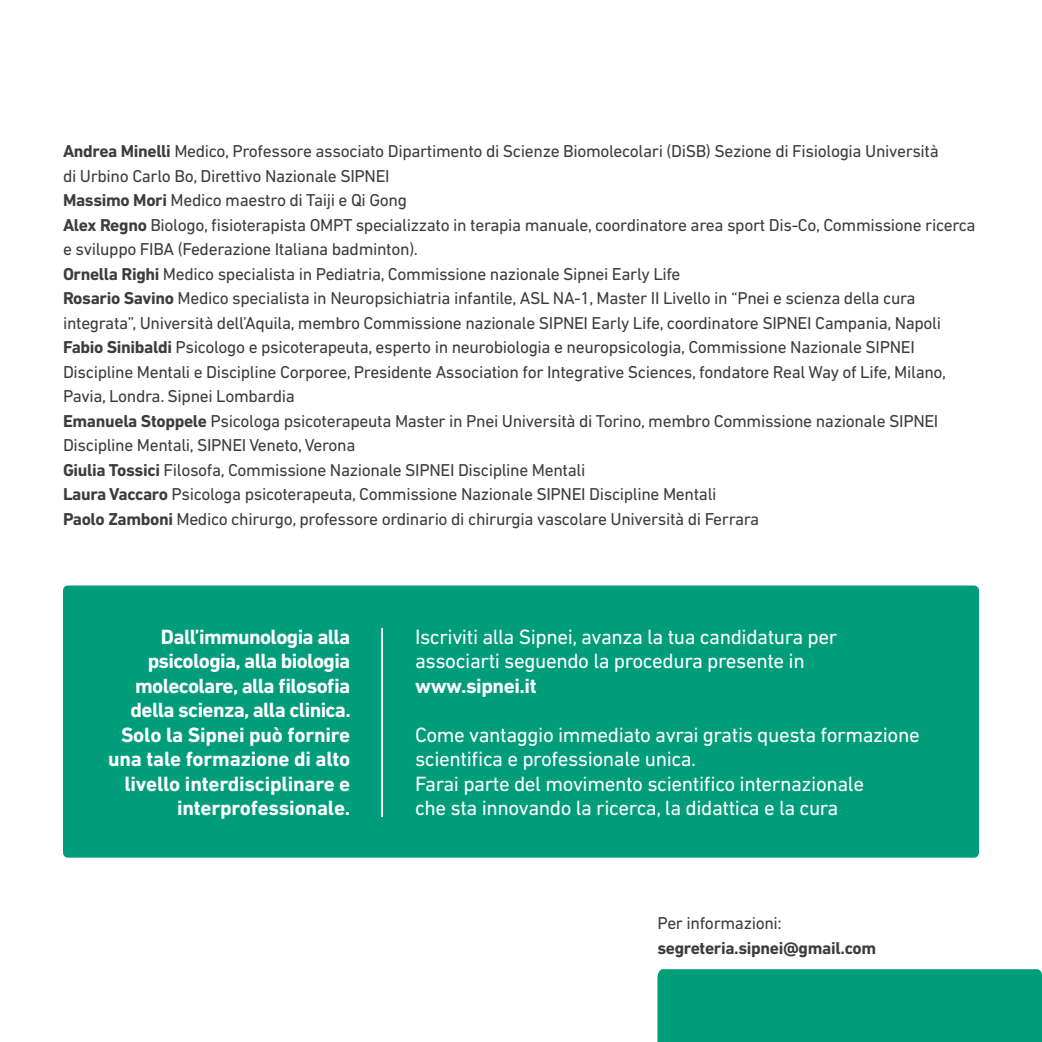
<style>
.page{position:relative;width:1042px;height:1042px;background:#fff}
.page>*{position:absolute;margin:0;border:0;box-sizing:border-box;transform-origin:0 0}
.t1{font:21px/24.5px "DIN Next LT Pro";letter-spacing:-.02em;color:#fff}
.t2{font:700 21px/24.5px "DIN Next LT Pro";letter-spacing:-.02em;color:#fff;text-align:right}
.t3{font:17.5px/24.5px "DIN Next LT Pro";letter-spacing:-.02em;color:#3c3c3b}
.t4{font:700 17.5px "DIN Next LT Pro";letter-spacing:-.02em;color:#3c3c3b}
.s1{font-weight:700}
</style>
<div class="page">
<div style="left:63px;top:585px;width:916px;height:272px;background:#009d7b;border-radius:5px"></div>
<div style="left:657px;top:969px;width:385px;height:73px;background:#009d7b"></div>
<hr style="left:381px;top:628px;width:2px;height:189px;background:#fff">
<p class="t3" style="left:63px;top:139px;width:914px"><span class="s1">Andrea Minelli</span> Medico, Professore associato Dipartimento di Scienze Biomolecolari (DiSB) Sezione di Fisiologia Università<br>di Urbino Carlo Bo, Direttivo Nazionale SIPNEI<br><span class="s1">Massimo Mori</span> Medico maestro di Taiji e Qi Gong<br><span class="s1">Alex Regno</span> Biologo, fisioterapista OMPT specializzato in terapia manuale, coordinatore area sport Dis-Co, Commissione ricerca e sviluppo FIBA (Federazione Italiana badminton).<br><span class="s1">Ornella Righi</span> Medico specialista in Pediatria, Commissione nazionale Sipnei Early Life<br><span class="s1">Rosario Savino</span> Medico specialista in Neuropsichiatria infantile, ASL NA-1, Master II Livello in “Pnei e scienza della cura integrata”, Università dell’Aquila, membro Commissione nazionale SIPNEI Early Life, coordinatore SIPNEI Campania, Napoli <span class="s1">Fabio Sinibaldi</span> Psicologo e psicoterapeuta, esperto in neurobiologia e neuropsicologia, Commissione Nazionale SIPNEI Discipline Mentali e Discipline Corporee, Presidente Association for Integrative Sciences, fondatore Real Way of Life, Milano, Pavia, Londra. Sipnei Lombardia<br><span class="s1">Emanuela Stoppele</span> Psicologa psicoterapeuta Master in Pnei Università di Torino, membro Commissione nazionale SIPNEI Discipline Mentali, SIPNEI Veneto, Verona<br><span class="s1">Giulia Tossici</span> Filosofa, Commissione Nazionale SIPNEI Discipline Mentali<br><span class="s1">Laura Vaccaro</span> Psicologa psicoterapeuta, Commissione Nazionale SIPNEI Discipline Mentali<br><span class="s1">Paolo Zamboni</span> Medico chirurgo, professore ordinario di chirurgia vascolare Università di Ferrara</p>
<p class="t2" style="left:108px;top:624px;width:244px">Dall’immunologia alla psicologia, alla biologia molecolare, alla filosofia della scienza, alla clinica.<br>Solo la Sipnei può fornire una tale formazione di alto livello interdisciplinare e interprofessionale.</p>
<p class="t1" style="left:415px;top:624px;width:424px">Iscriviti alla Sipnei, avanza la tua candidatura per associarti seguendo la procedura presente in</p>
<p class="t2" style="left:415px;top:673px;width:123px">www.sipnei.it</p>
<p class="t1" style="left:415px;top:722px;width:506px">Come vantaggio immediato avrai gratis questa formazione scientifica e professionale unica.<br>Farai parte del movimento scientifico internazionale<br>che sta innovando la ricerca, la didattica e la cura</p>
<p class="t3" style="left:657px;top:911px;width:126px">Per informazioni:</p>
<p class="t4" style="left:657px;top:938px;width:220px">segreteria.sipnei@gmail.com</p>
</div>
